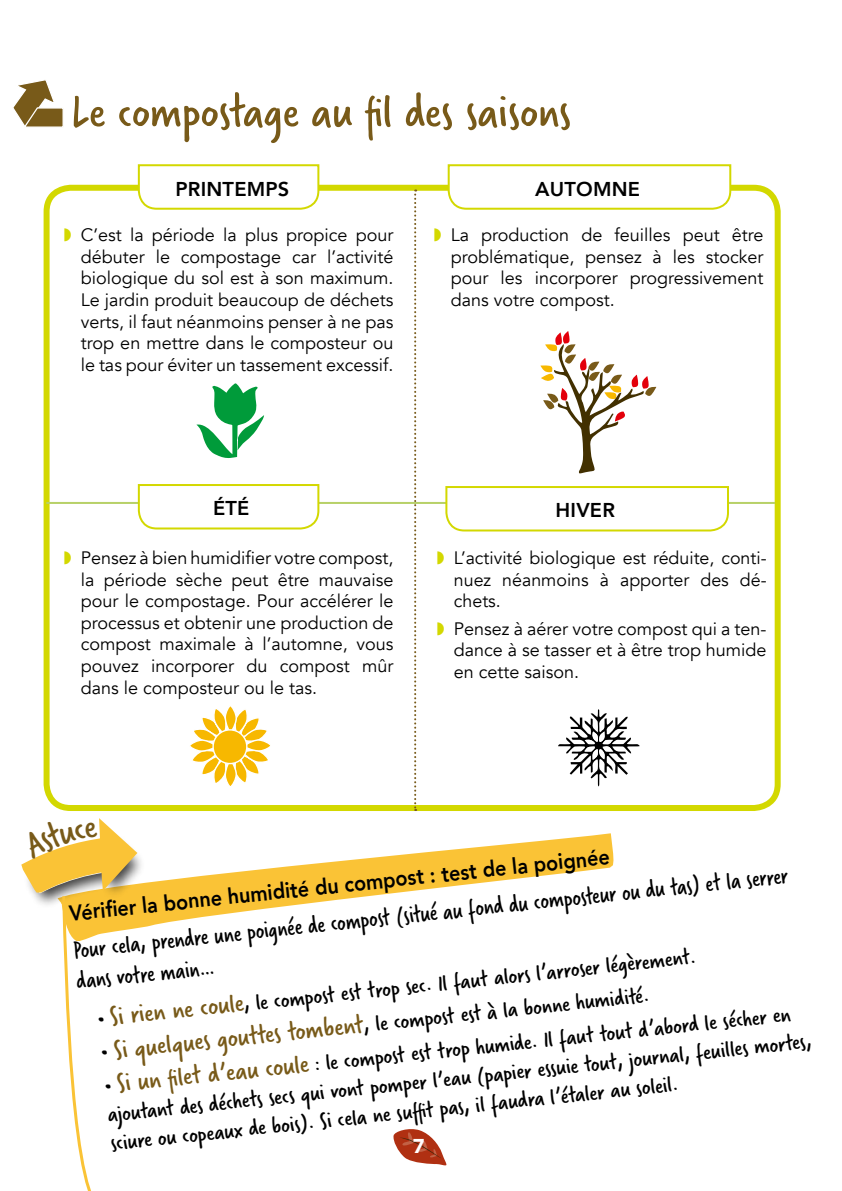
<style>
.page{position:relative;width:842px;height:1191px;background:#fff}
.page>*{position:absolute;margin:0;border:0;box-sizing:border-box;transform-origin:0 0}
.t1{font:50px "Verveine";color:#785a19}
.t2{font:26px/31.2px "Verveine";color:#000;scale:.9 1}
.t3{font:24px/28.8px "Verveine";color:#000}
.t4{font:800 22px "Avenir";color:#000;scale:.9 1}
.t5{font:800 20px "Avenir";letter-spacing:.01em;color:#000}
.t6{font:900 20px "Avenir";color:#fff}
.t7{font:18px/21.6px "Avenir";color:#000;text-align:justify}
.s1{color:#d3d800}
.s2{font-size:28px;color:#785a19}
</style>
<div class="page">
<div style="left:44px;top:185px;width:737px;height:626px;border:6px solid #d3d800;border-radius:24px"></div>
<svg style="left:393px;top:1129px;width:53px;height:37px"></svg>
<svg style="left:144px;top:833px;width:470px;height:94px"></svg>
<div style="left:23px;top:831px;width:124px;height:77px;background:#000;opacity:.75"></div>
<svg style="left:21px;top:806px;width:123px;height:123px"></svg>
<svg style="left:447px;top:164px;width:285px;height:46px"></svg>
<svg style="left:137px;top:164px;width:183px;height:46px"></svg>
<svg style="left:414px;top:189px;width:2px;height:622px"></svg>
<hr style="left:46px;top:502px;width:729px;height:2px;background:#b7d168">
<svg style="left:445px;top:486px;width:284px;height:46px"></svg>
<svg style="left:137px;top:484px;width:183px;height:46px"></svg>
<svg style="left:196px;top:383px;width:68px;height:75px"></svg>
<svg style="left:190px;top:706px;width:80px;height:80px"></svg>
<div style="left:213px;top:730px;width:34px;height:33px;background:#f7b800;border-radius:50%"></div>
<div style="left:212px;top:729px;width:35px;height:35px;border:1px solid #fff;border-radius:50%"></div>
<svg style="left:540px;top:331px;width:116px;height:142px"></svg>
<svg style="left:558px;top:709px;width:82px;height:77px"></svg>
<svg style="left:13px;top:80px;width:50px;height:47px"></svg>
<svg style="left:23px;top:819px;width:108px;height:372px"></svg>
<h1 class="t1" style="left:71px;top:77px;width:501px">Le compostage au fil des saisons</h1>
<p class="t5" style="left:176px;top:173px;width:115px">PRINTEMPS</p>
<p class="t5" style="left:535px;top:173px;width:106px">AUTOMNE</p>
<p class="t7" style="left:81px;top:224px;width:314px;text-indent:-17px"><span class="s1">◗</span> C’est la période la plus propice pour débuter le compostage car l’activité biologique du sol est à son maximum.<br>Le jardin produit beaucoup de déchets verts, il faut néanmoins penser à ne pas trop en mettre dans le composteur ou le tas pour éviter un tassement excessif.</p>
<p class="t7" style="left:451px;top:224px;width:314px;text-indent:-17px"><span class="s1">◗</span> La production de feuilles peut être problématique, pensez à les stocker pour les incorporer progressivement dans votre compost.</p>
<p class="t5" style="left:213px;top:493px;width:38px">ÉTÉ</p>
<p class="t5" style="left:556px;top:495px;width:61px">HIVER</p>
<p class="t7" style="left:81px;top:547px;width:314px;text-indent:-17px"><span class="s1">◗</span> Pensez à bien humidifier votre compost, la période sèche peut être mauvaise pour le compostage. Pour accélérer le processus et obtenir une production de compost maximale à l’automne, vous pouvez incorporer du compost mûr dans le composteur ou le tas.</p>
<p class="t7" style="left:454px;top:547px;width:314px;text-indent:-17px"><span class="s1">◗</span> L’activité biologique est réduite, conti&shy;nuez néanmoins à apporter des dé&shy;chets.</p>
<p class="t7" style="left:454px;top:618px;width:314px;text-indent:-17px"><span class="s1">◗</span> Pensez à aérer votre compost qui a ten&shy;dance à se tasser et à être trop humide en cette saison.</p>
<p class="t4" style="left:68px;top:896px;width:605px;rotate:-6deg">Vérifi er la bonne humidité du compost : test de la poignée</p>
<h2 class="t2" style="left:72px;top:935px;width:800px;rotate:-6deg">Pour cela, prendre une poignée de compost (situé au fond du composteur ou du tas) et la serrer dans votre main…</h2>
<h3 class="t3" style="left:96px;top:1005px;width:603px;rotate:-6deg">• <span class="s2">Si rien ne coule</span>, le compost est trop sec. Il faut alors l’arroser légèrement.</h3>
<h3 class="t3" style="left:100px;top:1038px;width:553px;rotate:-6deg">• <span class="s2">Si quelques gouttes tombent</span>, le compost est à la bonne humidité.</h3>
<p class="t3" style="left:103px;top:1071px;width:709px;rotate:-6deg">• <span class="s2">Si un fi let d’eau coule</span> : le compost est trop humide. Il faut tout d’abord le sécher en ajoutant des déchets secs qui vont pomper l’eau (papier essuie tout, journal, feuilles mortes, sciure ou copeaux de bois). Si cela ne suffi t pas, il faudra l’étaler au soleil.</p>
<p class="t6" style="left:413px;top:1129px;width:13px">7</p>
</div>
